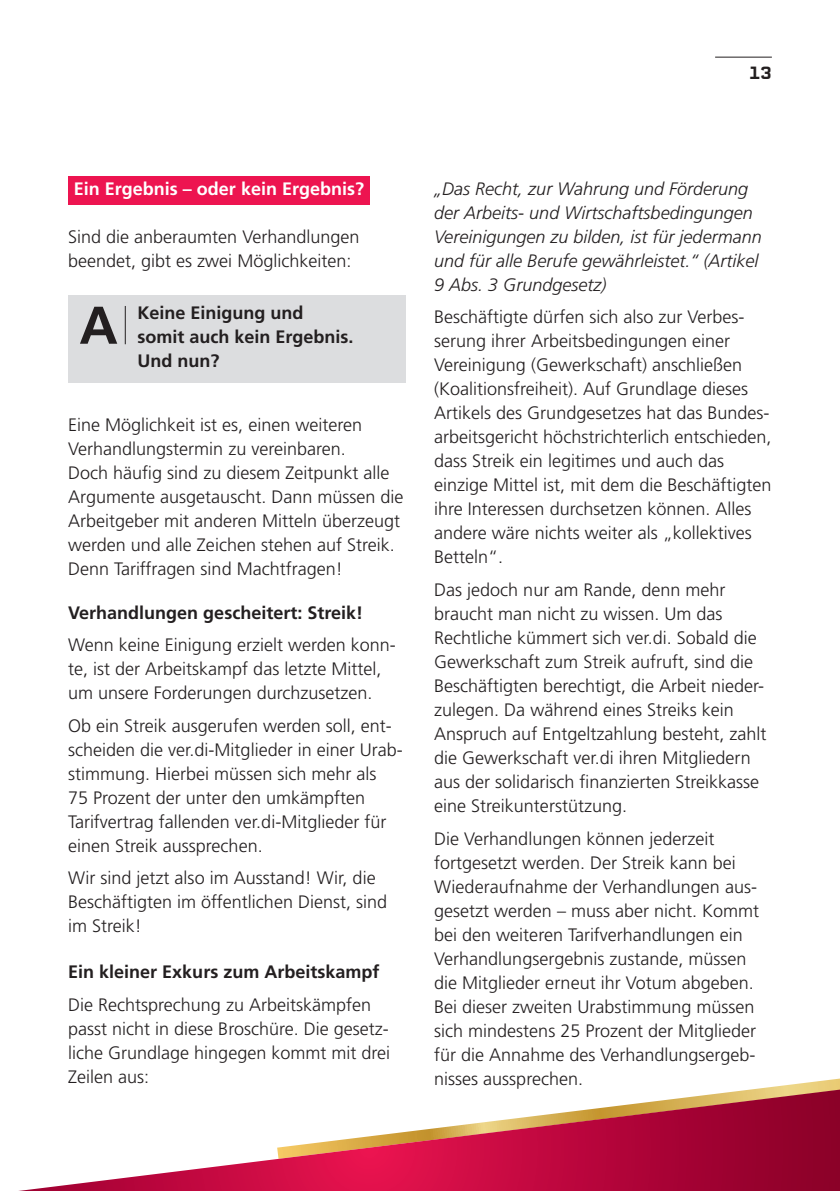
<style>
.page{position:relative;width:840px;height:1191px;background:#fff}
.page>*{position:absolute;margin:0;border:0;box-sizing:border-box;transform-origin:0 0}
.t1{font:700 53px "Frutiger LT Pro";color:#231f20}
.t2{font:300 18px/24px "Frutiger LT Pro";color:#231f20}
.t3{font:italic 300 18px/24px "Frutiger LT Pro";color:#231f20}
.t4{font:700 18px/24px "Frutiger LT Pro";color:#231f20}
.t5{font:700 18px "Frutiger LT Pro";color:#fff}
.t6{font:18px "CP Mono verdi Bold 2";color:#231f20}
</style>
<div class="page">
<hr style="left:714px;top:57px;width:57px;height:1px;background:#231f20">
<svg style="left:756px;top:1078px;width:83px;height:11px"></svg>
<div style="left:68px;top:176px;width:301px;height:28px;background:#ed1450"></div>
<div style="left:68px;top:295px;width:337px;height:87px;background:#dcdddf"></div>
<hr style="left:125px;top:306px;width:1px;height:38px;background:#231f20">
<svg style="left:18px;top:1089px;width:821px;height:102px"></svg>
<p class="t6" style="left:748px;top:62px;width:25px">13</p>
<p class="t5" style="left:74px;top:178px;width:292px">Ein Ergebnis – oder kein Ergebnis?</p>
<p class="t2" style="left:68px;top:225px;width:293px">Sind die anberaumten Verhandlungen beendet, gibt es zwei Möglichkeiten:</p>
<h1 class="t1" style="left:79px;top:294px;width:40px">A</h1>
<p class="t4" style="left:137px;top:301px;width:218px">Keine Einigung und somit auch kein Ergebnis.<br>Und nun?</p>
<p class="t2" style="left:68px;top:412px;width:337px">Eine Möglichkeit ist es, einen weiteren Verhandlungstermin zu vereinbaren.<br>Doch häufig sind zu diesem Zeitpunkt alle Argumente ausgetauscht. Dann müssen die Arbeitgeber mit anderen Mitteln überzeugt werden und alle Zeichen stehen auf Streik.<br>Denn Tariffragen sind Machtfragen!</p>
<p class="t4" style="left:68px;top:600px;width:296px">Verhandlungen gescheitert: Streik!</p>
<p class="t2" style="left:68px;top:633px;width:329px">Wenn keine Einigung erzielt werden konn&shy;te, ist der Arbeitskampf das letzte Mittel, um unsere Forderungen durchzusetzen.</p>
<p class="t2" style="left:68px;top:713px;width:336px">Ob ein Streik ausgerufen werden soll, ent&shy;scheiden die ver.di-Mitglieder in einer Urab&shy;stimmung. Hierbei müssen sich mehr als<br>75 Prozent der unter den umkämpften Tarifvertrag fallenden ver.di-Mitglieder für einen Streik aussprechen.</p>
<p class="t2" style="left:68px;top:866px;width:320px">Wir sind jetzt also im Ausstand! Wir, die<br>Beschäftigten im öffentlichen Dienst, sind im Streik!</p>
<p class="t4" style="left:68px;top:960px;width:313px">Ein kleiner Exkurs zum Arbeitskampf</p>
<p class="t2" style="left:68px;top:992px;width:323px">Die Rechtsprechung zu Arbeitskämpfen passt nicht in diese Broschüre. Die gesetz&shy;liche Grundlage hingegen kommt mit drei Zeilen aus:</p>
<p class="t3" style="left:434px;top:177px;width:329px">„Das Recht, zur Wahrung und Förderung der Arbeits- und Wirtschaftsbedingungen Vereinigungen zu bilden, ist für jedermann und für alle Berufe gewährleistet.“ (Artikel 9 Abs. 3 Grundgesetz)</p>
<p class="t2" style="left:434px;top:305px;width:338px">Beschäftigte dürfen sich also zur Verbes&shy;serung ihrer Arbeitsbedingungen einer Vereinigung (Gewerkschaft) anschließen (Koalitionsfreiheit). Auf Grundlage dieses Artikels des Grundgesetzes hat das Bundes&shy;arbeitsgericht höchstrichterlich entschieden, dass Streik ein legitimes und auch das einzige Mittel ist, mit dem die Beschäftigten ihre Interessen durchsetzen können. Alles andere wäre nichts weiter als „kollektives Betteln“.</p>
<p class="t2" style="left:434px;top:578px;width:334px">Das jedoch nur am Rande, denn mehr braucht man nicht zu wissen. Um das Rechtliche kümmert sich ver.di. Sobald die Gewerkschaft zum Streik aufruft, sind die Beschäftigten berechtigt, die Arbeit nieder&shy;zulegen. Da während eines Streiks kein Anspruch auf Entgeltzahlung besteht, zahlt die Gewerkschaft ver.di ihren Mitgliedern aus der solidarisch finanzierten Streikkasse eine Streikunterstützung.</p>
<p class="t2" style="left:434px;top:826px;width:326px">Die Verhandlungen können jederzeit fortgesetzt werden. Der Streik kann bei Wiederaufnahme der Verhandlungen aus&shy;gesetzt werden – muss aber nicht. Kommt bei den weiteren Tarifverhandlungen ein Verhandlungsergebnis zustande, müssen die Mitglieder erneut ihr Votum abgeben.<br>Bei dieser zweiten Urabstimmung müssen sich mindestens 25 Prozent der Mitglieder für die Annahme des Verhandlungsergeb&shy;nisses aussprechen.</p>
</div>
